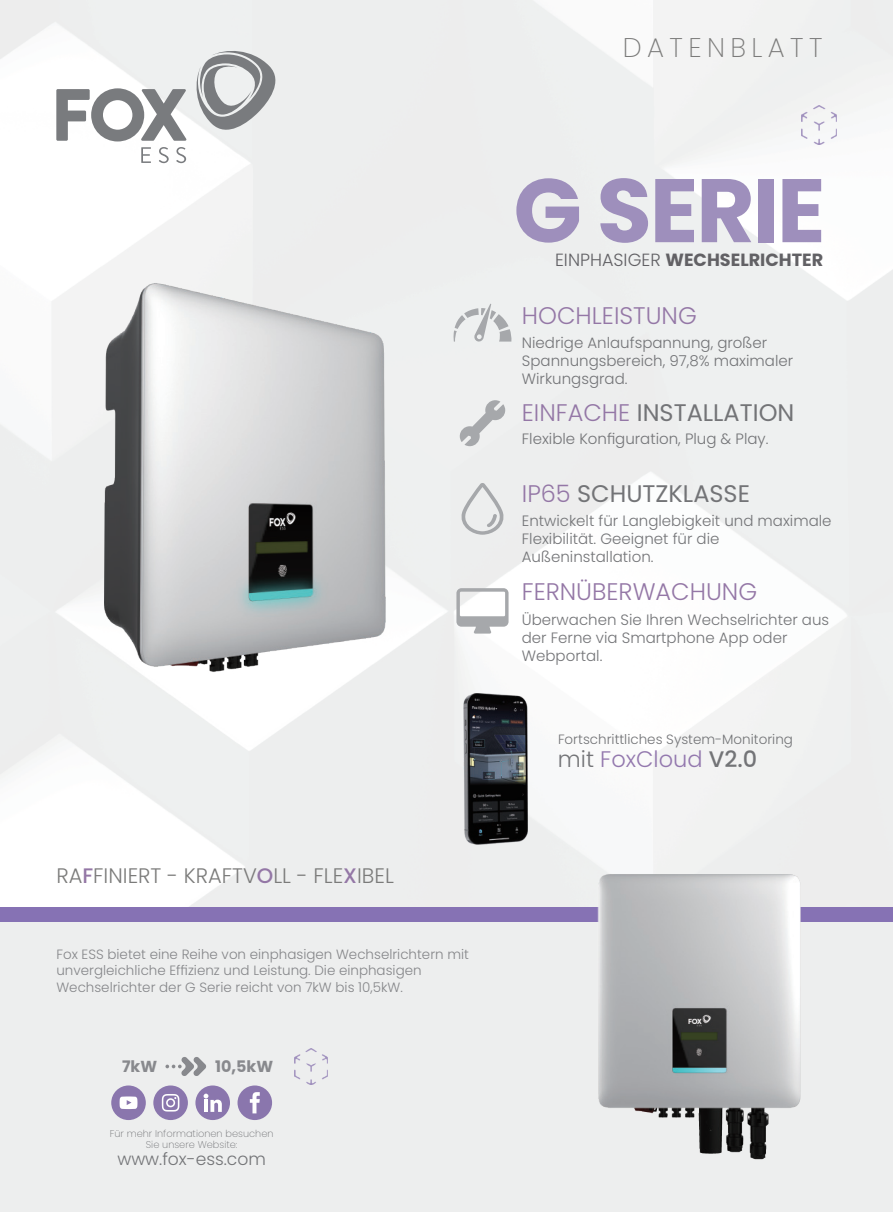
<style>
.page{position:relative;width:893px;height:1212px;background:#fff}
.page>*{position:absolute;margin:0;border:0;box-sizing:border-box;transform-origin:0 0}
.t1{font:700 90px "Poppins";letter-spacing:-.025em;color:#9e8fbc}
.t2{font:200 27px "Poppins";letter-spacing:.2em;color:#7b7b7a}
.t3{font:24px "Poppins";color:#737477}
.t4{font:300 24px "Poppins";color:#9477a6}
.t5{font:300 22.5px "Poppins";color:#9378ae}
.t6{font:300 21px "Poppins";color:#7b7b7a}
.t7{font:700 17.7px "Poppins";color:#626165}
.t8{font:300 17.1px "Poppins";color:#737477}
.t9{font:700 15.9px "Poppins";color:#88898d}
.t10{font:300 15px/18px "Poppins";color:#737477}
.t11{font:300 13.5px/16.2px "Poppins";color:#858689}
.t12{font:300 13.5px "Poppins";color:#737477}
.t13{font:200 9.75px/10.5px "Poppins";color:#737477;text-align:center}
.s1{font-weight:500;color:#9477a6}
.s2{font-weight:300}
.s3{font-weight:300;color:#9477a6}
.s4{color:#737477}
.s5{font-weight:500;color:#737477}
</style>
<div class="page">
<div style="left:0;top:914px;width:893px;height:298px;background:#edeeee"></div>
<img style="left:802px;top:106px;width:35px;height:38px">
<div style="left:0;top:907px;width:893px;height:14px;background:#8672b4"></div>
<img style="left:295px;top:1048px;width:33px;height:37px">
<svg style="left:165px;top:1057px;width:41px;height:19px"></svg>
<img style="left:463px;top:693px;width:65px;height:151px">
<svg style="left:56px;top:88px;width:131px;height:53px"></svg>
<svg style="left:141px;top:147px;width:10px;height:16px"></svg>
<svg style="left:159px;top:147px;width:10px;height:16px"></svg>
<svg style="left:176px;top:147px;width:10px;height:16px"></svg>
<svg style="left:193px;top:48px;width:91px;height:91px;background:#c5c6c7"></svg>
<div style="left:195px;top:1085px;width:35px;height:35px;background:#8a76ad;border-radius:50%"></div>
<svg style="left:203px;top:1093px;width:19px;height:19px"></svg>
<div style="left:111px;top:1085px;width:35px;height:35px;background:#8a76ad;border-radius:50%"></div>
<svg style="left:120px;top:1096px;width:17px;height:13px"></svg>
<div style="left:238px;top:1085px;width:34px;height:35px;background:#8a76ad;border-radius:50%"></div>
<svg style="left:250px;top:1092px;width:10px;height:21px"></svg>
<div style="left:153px;top:1085px;width:35px;height:35px;background:#8a76ad;border-radius:50%"></div>
<svg style="left:162px;top:1094px;width:17px;height:17px"></svg>
<img style="left:58px;top:248px;width:359px;height:479px">
<img style="left:598px;top:871px;width:205px;height:289px">
<svg style="left:460px;top:400px;width:45px;height:46px"></svg>
<svg style="left:460px;top:483px;width:45px;height:52px;background:#dcdede"></svg>
<svg style="left:456px;top:588px;width:53px;height:46px"></svg>
<svg style="left:453px;top:303px;width:59px;height:39px;background:#d9dbdb"></svg>
<h2 class="t2" style="left:623px;top:32px;width:201px">DATENBLATT</h2>
<h3 class="t6" style="left:56px;top:864px;width:339px">RA<span class="s1">F</span>FINIERT - KRAFTV<span class="s1">O</span>LL - FLE<span class="s1">X</span>IBEL</h3>
<p class="t11" style="left:56px;top:946px;width:414px">Fox ESS bietet eine Reihe von einphasigen Wechselrichtern mit unvergleichliche Effizienz und Leistung. Die einphasigen<br>Wechselrichter der G Serie reicht von 7kW bis 10,5kW.</p>
<p class="t9" style="left:122px;top:1057px;width:37px">7kW</p>
<p class="t9" style="left:215px;top:1057px;width:59px">10,5kW</p>
<p class="t13" style="left:110px;top:1128px;width:165px">Für mehr Informationen besuchen<br>Sie unsere Website:</p>
<p class="t8" style="left:117px;top:1149px;width:150px">www.fox-ess.com</p>
<h1 class="t1" style="left:513px;top:158px;width:314px">G SERIE</h1>
<p class="t7" style="left:555px;top:249px;width:270px"><span class="s2">EINPHASIGER</span> WECHSELRICHTER</p>
<h3 class="t4" style="left:522px;top:302px;width:176px">HOCHLEISTUNG</h3>
<p class="t10" style="left:522px;top:334px;width:273px">Niedrige Anlaufspannung, großer<br>Spannungsbereich, 97,8% maximaler<br>Wirkungsgrad.</p>
<h3 class="t3" style="left:522px;top:398px;width:274px"><span class="s3">EINFACHE</span> INSTALLATION</h3>
<p class="t10" style="left:522px;top:430px;width:248px">Flexible Konfiguration, Plug &amp; Play.</p>
<h3 class="t3" style="left:522px;top:479px;width:230px"><span class="s3">IP65</span> SCHUTZKLASSE</h3>
<p class="t10" style="left:522px;top:511px;width:311px">Entwickelt für Langlebigkeit und maximale<br>Flexibilität. Geeignet für die<br>Außeninstallation.</p>
<h3 class="t4" style="left:522px;top:577px;width:237px">FERNÜBERWACHUNG</h3>
<p class="t10" style="left:522px;top:610px;width:309px">Überwachen Sie Ihren Wechselrichter aus der Ferne via Smartphone App oder<br>Webportal.</p>
<p class="t12" style="left:558px;top:731px;width:237px">Fortschrittliches System-Monitoring</p>
<h3 class="t5" style="left:558px;top:746px;width:201px"><span class="s4">mit</span> FoxCloud <span class="s5">V2.0</span></h3>
</div>
